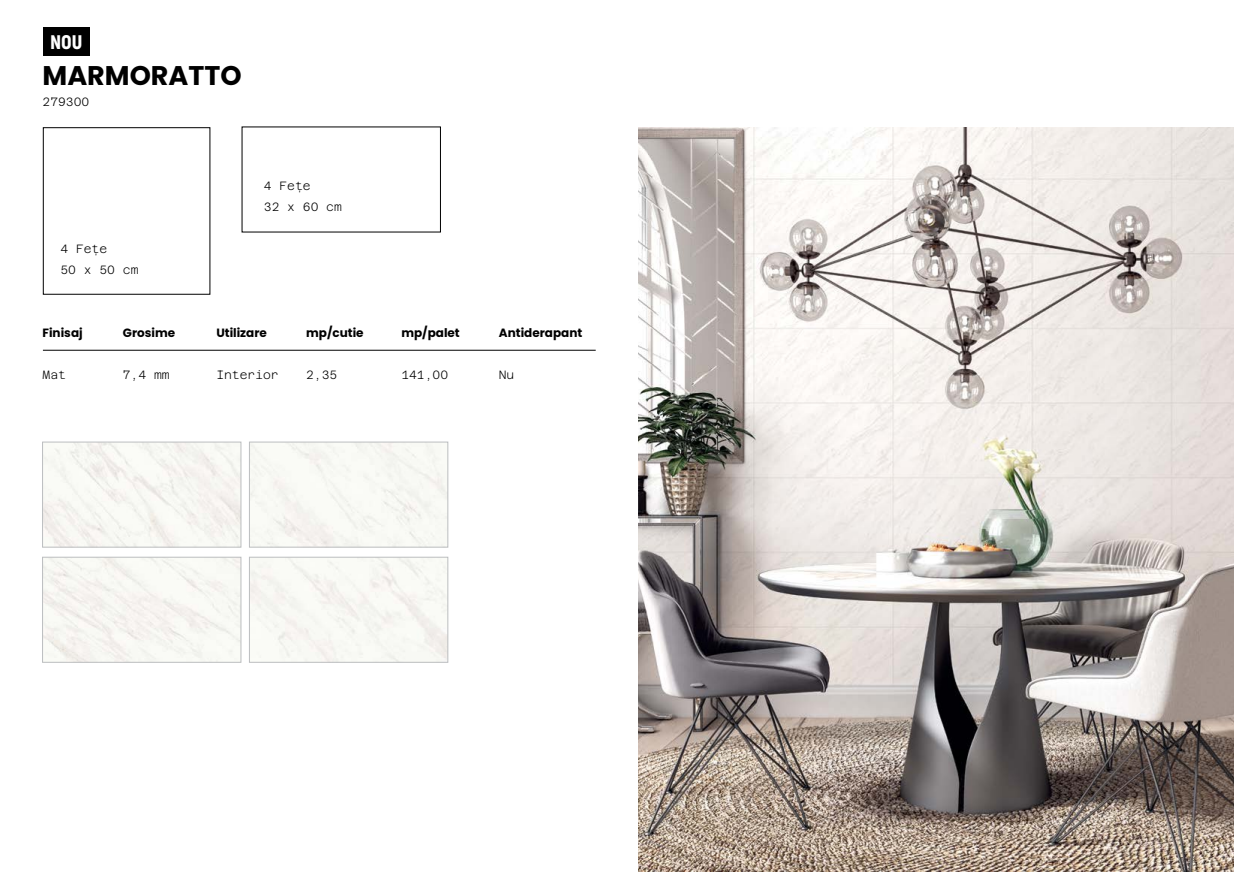
<style>
.page{position:relative;width:1234px;height:872px;background:#fff}
.page>*{position:absolute;margin:0;border:0;box-sizing:border-box;transform-origin:0 0}
.t1{font:700 27px "Poppins";color:#000}
.t2{font:900 19.65px "Akrobat";color:#fff}
.t3{font:100 12px/21px "Azeret Mono";color:#000}
.t4{font:700 12px "Poppins";color:#000}
</style>
<div class="page">
<div style="left:43px;top:127px;width:167px;height:168px;border:1px solid #000"></div>
<img style="left:638px;top:127px;width:595px;height:745px">
<hr style="left:43px;top:350px;width:552px;height:1px;background:#000">
<img style="left:44px;top:444px;width:195px;height:101px">
<div style="left:42px;top:442px;width:199px;height:105px;border:1px solid #bcbec0"></div>
<img style="left:44px;top:559px;width:195px;height:101px">
<div style="left:42px;top:557px;width:199px;height:105px;border:1px solid #bcbec0"></div>
<div style="left:249px;top:442px;width:199px;height:105px;border:1px solid #bcbec0"></div>
<div style="left:249px;top:557px;width:199px;height:105px;border:1px solid #bcbec0"></div>
<div style="left:43px;top:27px;width:46px;height:29px;background:#000"></div>
<h2 class="t2" style="left:50px;top:29px;width:34px">NOU</h2>
<h1 class="t1" style="left:43px;top:59px;width:200px">MARMORATTO</h1>
<p class="t3" style="left:43px;top:90px;width:48px">279300</p>
<p class="t3" style="left:60px;top:237px;width:79px">4 Fețe<br>50 x 50 cm</p>
<p class="t3" style="left:264px;top:174px;width:79px">4 Fețe<br>32 x 60 cm</p>
<p class="t4" style="left:43px;top:325px;width:42px">Finisaj</p>
<p class="t4" style="left:123px;top:325px;width:54px">Grosime</p>
<p class="t4" style="left:216px;top:325px;width:52px">Utilizare</p>
<p class="t4" style="left:306px;top:325px;width:59px">mp/cutie</p>
<p class="t4" style="left:401px;top:325px;width:60px">mp/palet</p>
<p class="t4" style="left:498px;top:325px;width:85px">Antiderapant</p>
<p class="t3" style="left:43px;top:363px;width:25px">Mat</p>
<p class="t3" style="left:123px;top:363px;width:48px">7,4 mm</p>
<p class="t3" style="left:216px;top:363px;width:64px">Interior</p>
<p class="t3" style="left:306px;top:363px;width:33px">2,35</p>
<p class="t3" style="left:401px;top:363px;width:48px">141,00</p>
<p class="t3" style="left:498px;top:363px;width:17px">Nu</p>
</div>
